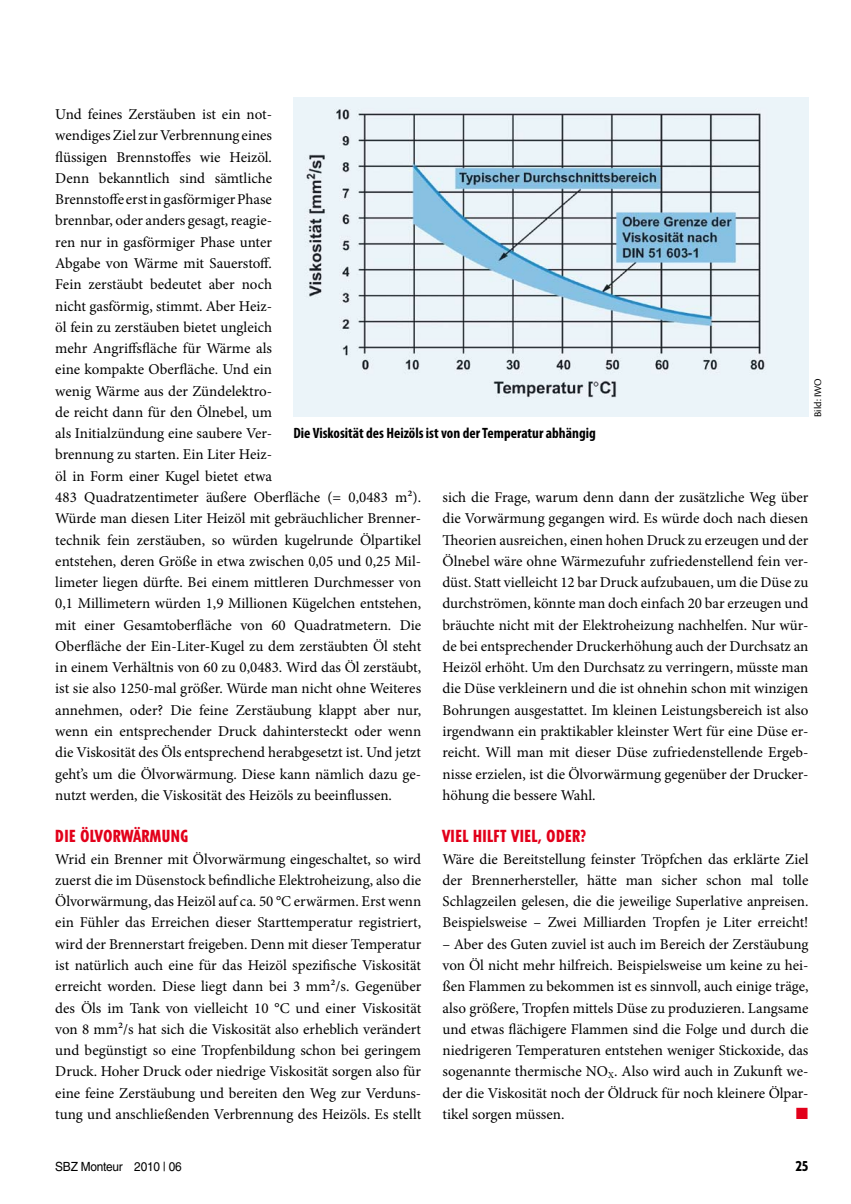
<style>
.page{position:relative;width:851px;height:1204px;background:#fff}
.page>*{position:absolute;margin:0;border:0;box-sizing:border-box;transform-origin:0 0}
.t1{font:800 condensed 16.5px "Tempo Std";letter-spacing:.03em;color:#e2001a}
.t2{font:15px/21.3px "Minion Pro";color:#000;text-align:justify}
.t3{font:700 condensed 15px "Myriad Pro";color:#000}
.t4{font:15px "European Pi Std 3";color:#e2001a}
.t5{font:800 condensed 13.5px "Tempo Std";color:#000}
.t6{font:12.6px "Helvetica LT Std";letter-spacing:-.02em;color:#000;scale:.94 1}
.t7{font:10.5px "Cronos Pro";color:#000}
</style>
<div class="page">
<img style="left:293px;top:98px;width:515px;height:319px">
<p class="t2" style="left:55px;top:104px;width:367px;text-align:left">Und feines Zerstäuben ist ein not-<br>wendiges Ziel zur Verbrennung eines<br>flüssigen Brennstoffes wie Heizöl.<br>Denn bekanntlich sind sämtliche<br>Brennstoffe erst in gasförmiger Phase<br>brennbar, oder anders gesagt, reagie-<br>ren nur in gasförmiger Phase unter<br>Abgabe von Wärme mit Sauerstoff.<br>Fein zerstäubt bedeutet aber noch<br>nicht gasförmig, stimmt. Aber Heiz-<br>öl fein zu zerstäuben bietet ungleich<br>mehr Angriffsfläche für Wärme als<br>eine kompakte Oberfläche. Und ein<br>wenig Wärme aus der Zündelektro-<br>de reicht dann für den Ölnebel, um<br>als Initialzündung eine saubere Ver-<br>brennung zu starten. Ein Liter Heiz-<br>öl in Form einer Kugel bietet etwa<br>483 Quadratzentimeter äußere Oberfläche (= 0,0483 m²).<br>Würde man diesen Liter Heizöl mit gebräuchlicher Brenner&shy;technik fein zerstäuben, so würden kugelrunde Ölpartikel entstehen, deren Größe in etwa zwischen 0,05 und 0,25 Mil&shy;limeter liegen dürfte. Bei einem mittleren Durchmesser von 0,1 Millimetern würden 1,9 Millionen Kügelchen entstehen, mit einer Gesamtoberfläche von 60 Quadratmetern. Die Oberfläche der Ein-Liter-Kugel zu dem zerstäubten Öl steht in einem Verhältnis von 60 zu 0,0483. Wird das Öl zerstäubt, ist sie also 1250-mal größer. Würde man nicht ohne Weiteres annehmen, oder? Die feine Zerstäubung klappt aber nur, wenn ein entsprechender Druck dahintersteckt oder wenn die Viskosität des Öls entsprechend herabgesetzt ist. Und jetzt geht’s um die Ölvorwärmung. Diese kann nämlich dazu ge&shy;nutzt werden, die Viskosität des Heizöls zu beeinflussen.</p>
<p class="t1" style="left:55px;top:825px;width:134px">DIE ÖLVORWÄRMUNG</p>
<p class="t2" style="left:55px;top:848px;width:367px">Wrid ein Brenner mit Ölvorwärmung eingeschaltet, so wird zuerst die im Düsenstock befindliche Elektroheizung, also die Ölvorwärmung, das Heizöl auf ca. 50 °C erwärmen. Erst wenn ein Fühler das Erreichen dieser Starttemperatur registriert, wird der Brennerstart freigeben. Denn mit dieser Temperatur ist natürlich auch eine für das Heizöl spezifische Viskosität erreicht worden. Diese liegt dann bei 3 mm²/s. Gegenüber des Öls im Tank von vielleicht 10 °C und einer Viskosität von 8 mm²/s hat sich die Viskosität also erheblich verändert und begünstigt so eine Tropfenbildung schon bei geringem Druck. Hoher Druck oder niedrige Viskosität sorgen also für eine feine Zerstäubung und bereiten den Weg zur Verduns&shy;tung und anschließenden Verbrennung des Heizöls. Es stellt</p>
<p class="t7" style="left:811px;top:417px;width:40px;rotate:-90deg">Bild: IWO</p>
<p class="t3" style="left:293px;top:424px;width:304px">Die Viskosität des Heizöls ist von der Temperatur abhängig</p>
<p class="t2" style="left:442px;top:486px;width:367px">sich die Frage, warum denn dann der zusätzliche Weg über die Vorwärmung gegangen wird. Es würde doch nach diesen Theorien ausreichen, einen hohen Druck zu erzeugen und der Ölnebel wäre ohne Wärmezufuhr zufriedenstellend fein ver&shy;düst. Statt vielleicht 12 bar Druck aufzubauen, um die Düse zu durchströmen, könnte man doch einfach 20 bar erzeugen und bräuchte nicht mit der Elektroheizung nachhelfen. Nur wür&shy;de bei entsprechender Druckerhöhung auch der Durchsatz an Heizöl erhöht. Um den Durchsatz zu verringern, müsste man die Düse verkleinern und die ist ohnehin schon mit winzigen Bohrungen ausgestattet. Im kleinen Leistungsbereich ist also irgendwann ein praktikabler kleinster Wert für eine Düse er&shy;reicht. Will man mit dieser Düse zufriedenstellende Ergeb&shy;nisse erzielen, ist die Ölvorwärmung gegenüber der Drucker&shy;höhung die bessere Wahl.</p>
<p class="t1" style="left:442px;top:825px;width:145px">VIEL HILFT VIEL, ODER?</p>
<p class="t2" style="left:442px;top:848px;width:367px">Wäre die Bereitstellung feinster Tröpfchen das erklärte Ziel der Brennerhersteller, hätte man sicher schon mal tolle Schlagzeilen gelesen, die die jeweilige Superlative anpreisen.<br>Beispielsweise – Zwei Milliarden Tropfen je Liter erreicht!</p>
<p class="t2" style="left:442px;top:933px;width:367px">– Aber des Guten zuviel ist auch im Bereich der Zerstäubung von Öl nicht mehr hilfreich. Beispielsweise um keine zu hei&shy;ßen Flammen zu bekommen ist es sinnvoll, auch einige träge, also größere, Tropfen mittels Düse zu produzieren. Langsame und etwas flächigere Flammen sind die Folge und durch die niedrigeren Temperaturen entstehen weniger Stickoxide, das sogenannte thermische NO<sub>X</sub>. Also wird auch in Zukunft we&shy;der die Viskosität noch der Öldruck für noch kleinere Ölpar&shy;tikel sorgen müssen.</p>
<p class="t4" style="left:795px;top:1103px;width:14px">■</p>
<p class="t6" style="left:55px;top:1158px;width:136px">SBZ Monteur 2010 | 06</p>
<p class="t5" style="left:795px;top:1157px;width:14px">25</p>
</div>
